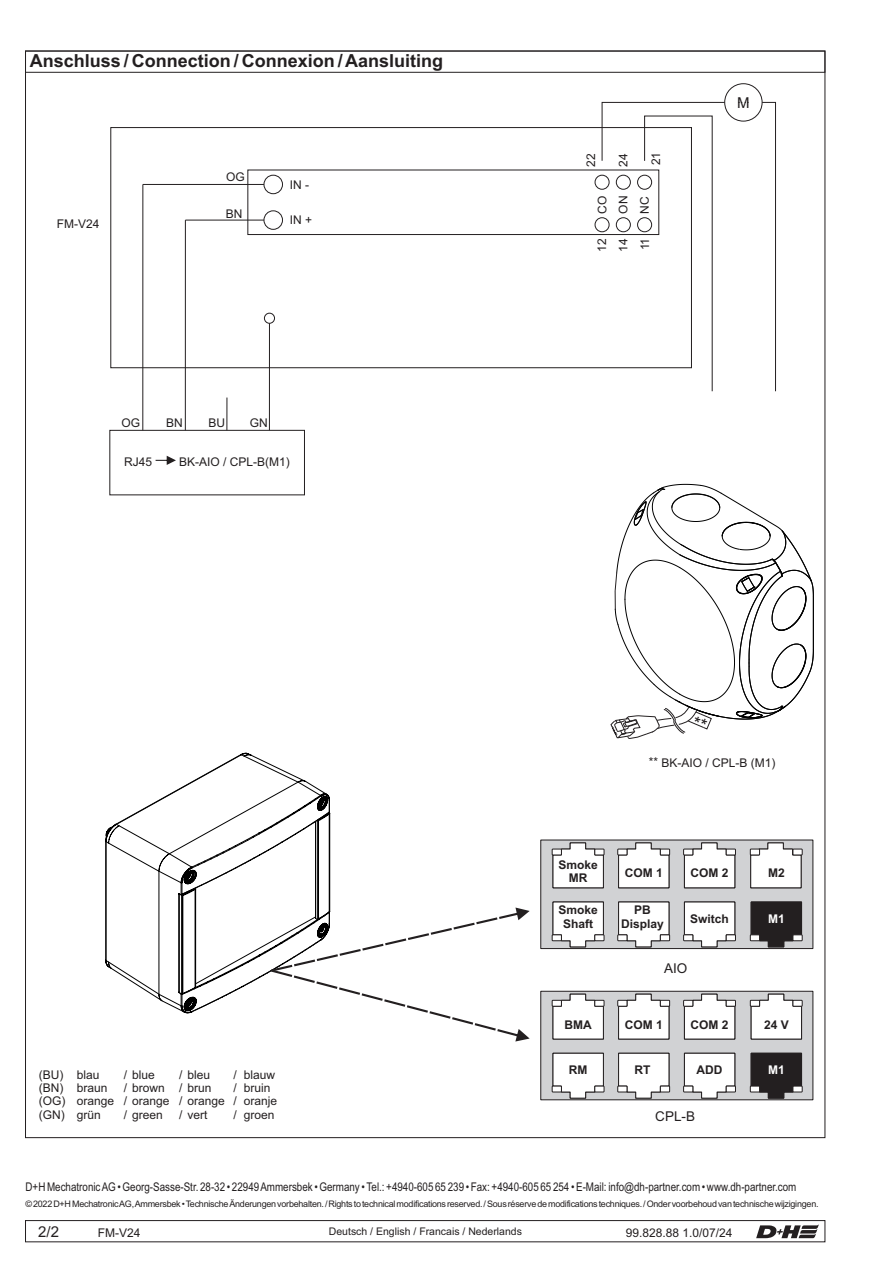
<style>
.page{position:relative;width:893px;height:1263px;background:#fff}
.page>*{position:absolute;margin:0;border:0;box-sizing:border-box;transform-origin:0 0}
.t1{font:700 18px "Arial";color:#231f20}
.t2{font:15px "Arial";color:#231f20}
.t3{font:13.5px "Arial";color:#231f20}
.t4{font:12px/13.4px "Arial";color:#231f20;text-align:justify}
.t5{font:12px "Arial Narrow";color:#231f20}
.t6{font:700 12px/13.4px "Arial";color:#231f20;text-align:center}
.t7{font:700 12px "Arial";color:#fff}
.t8{font:10.5px "Arial";color:#231f20}
.t9{font:9px "Arial";letter-spacing:-.03em;color:#231f20}
</style>
<div class="page">
<div style="left:25px;top:1220px;width:800px;height:22px;border:1px solid #231f20"></div>
<svg style="left:756px;top:1224px;width:63px;height:14px"></svg>
<hr style="left:269px;top:323px;width:1px;height:107px;background:#231f20">
<hr style="left:227px;top:398px;width:1px;height:32px;background:#231f20">
<hr style="left:143px;top:184px;width:1px;height:246px;background:#231f20">
<hr style="left:185px;top:220px;width:1px;height:210px;background:#231f20">
<hr style="left:185px;top:220px;width:79px;height:1px;background:#231f20">
<hr style="left:143px;top:184px;width:121px;height:1px;background:#231f20">
<div style="left:248px;top:170px;width:411px;height:65px;border:1px solid #231f20"></div>
<div style="left:110px;top:430px;width:195px;height:65px;border:1px solid #231f20"></div>
<div style="left:264px;top:313px;width:11px;height:10px;border:1px solid #231f20;border-radius:50%"></div>
<svg style="left:156px;top:456px;width:20px;height:9px"></svg>
<div style="left:264px;top:175px;width:19px;height:19px;border:1px solid #231f20;border-radius:50%"></div>
<div style="left:264px;top:211px;width:19px;height:18px;border:1px solid #231f20;border-radius:50%"></div>
<div style="left:595px;top:175px;width:14px;height:14px;border:1px solid #231f20;border-radius:50%"></div>
<div style="left:595px;top:218px;width:14px;height:14px;border:1px solid #231f20;border-radius:50%"></div>
<svg style="left:602px;top:102px;width:174px;height:290px"></svg>
<div style="left:724px;top:84px;width:38px;height:37px;border:1px solid #231f20;border-radius:50%"></div>
<svg style="left:644px;top:116px;width:68px;height:276px"></svg>
<svg style="left:105px;top:752px;width:425px;height:289px"></svg>
<div style="left:25px;top:51px;width:800px;height:22px;border:1px solid #231f20"></div>
<div style="left:540px;top:839px;width:273px;height:110px;background:#d1d2d4;border:1px solid #231f20"></div>
<svg style="left:552px;top:842px;width:52px;height:47px;background:#e5e5e5"></svg>
<svg style="left:618px;top:842px;width:52px;height:47px;background:#e4e4e4"></svg>
<svg style="left:684px;top:842px;width:52px;height:47px;background:#e5e4e5"></svg>
<svg style="left:750px;top:842px;width:52px;height:47px;background:#e5e5e5"></svg>
<svg style="left:750px;top:901px;width:52px;height:47px;background:#373335"></svg>
<svg style="left:684px;top:901px;width:52px;height:47px;background:#e6e6e6"></svg>
<svg style="left:618px;top:901px;width:52px;height:47px;background:#e6e6e6"></svg>
<svg style="left:552px;top:901px;width:52px;height:47px;background:#e6e6e6"></svg>
<svg style="left:552px;top:849px;width:10px;height:6px"></svg>
<svg style="left:594px;top:849px;width:10px;height:6px"></svg>
<div style="left:552px;top:934px;width:10px;height:7px;background:#fff;border:1px solid #231f20"></div>
<div style="left:594px;top:934px;width:10px;height:7px;background:#fff;border:1px solid #231f20"></div>
<svg style="left:617px;top:849px;width:10px;height:6px"></svg>
<svg style="left:660px;top:849px;width:10px;height:6px"></svg>
<div style="left:617px;top:934px;width:10px;height:7px;background:#fff;border:1px solid #231f20"></div>
<div style="left:660px;top:934px;width:10px;height:7px;background:#fff;border:1px solid #231f20"></div>
<svg style="left:683px;top:849px;width:10px;height:6px"></svg>
<svg style="left:726px;top:849px;width:10px;height:6px"></svg>
<div style="left:683px;top:934px;width:10px;height:7px;background:#fff;border:1px solid #231f20"></div>
<div style="left:726px;top:934px;width:10px;height:7px;background:#fff;border:1px solid #231f20"></div>
<svg style="left:750px;top:849px;width:10px;height:6px"></svg>
<svg style="left:792px;top:849px;width:11px;height:6px"></svg>
<div style="left:750px;top:934px;width:10px;height:7px;background:#fff;border:1px solid #231f20"></div>
<div style="left:792px;top:934px;width:11px;height:7px;background:#fff;border:1px solid #231f20"></div>
<div style="left:540px;top:991px;width:273px;height:109px;background:#d1d2d4;border:1px solid #231f20"></div>
<svg style="left:552px;top:993px;width:52px;height:47px;background:#e7e6e7"></svg>
<svg style="left:618px;top:993px;width:52px;height:47px;background:#e6e6e6"></svg>
<svg style="left:684px;top:993px;width:52px;height:47px;background:#e6e6e6"></svg>
<svg style="left:750px;top:993px;width:52px;height:47px;background:#e7e6e7"></svg>
<svg style="left:750px;top:1052px;width:52px;height:47px;background:#373335"></svg>
<svg style="left:684px;top:1052px;width:52px;height:47px;background:#e5e4e5"></svg>
<svg style="left:618px;top:1052px;width:52px;height:47px;background:#e5e4e5"></svg>
<svg style="left:552px;top:1052px;width:52px;height:47px;background:#e5e5e5"></svg>
<div style="left:552px;top:1000px;width:10px;height:7px;background:#fff;border:1px solid #231f20"></div>
<div style="left:594px;top:1000px;width:10px;height:7px;background:#fff;border:1px solid #231f20"></div>
<svg style="left:552px;top:1086px;width:10px;height:6px"></svg>
<svg style="left:594px;top:1086px;width:10px;height:6px"></svg>
<div style="left:617px;top:1000px;width:10px;height:7px;background:#fff;border:1px solid #231f20"></div>
<div style="left:660px;top:1000px;width:10px;height:7px;background:#fff;border:1px solid #231f20"></div>
<svg style="left:617px;top:1086px;width:10px;height:6px"></svg>
<svg style="left:660px;top:1086px;width:10px;height:6px"></svg>
<div style="left:683px;top:1000px;width:10px;height:7px;background:#fff;border:1px solid #231f20"></div>
<div style="left:726px;top:1000px;width:10px;height:7px;background:#fff;border:1px solid #231f20"></div>
<svg style="left:683px;top:1086px;width:10px;height:6px"></svg>
<svg style="left:726px;top:1086px;width:10px;height:6px"></svg>
<div style="left:750px;top:1000px;width:10px;height:7px;background:#fff;border:1px solid #231f20"></div>
<div style="left:792px;top:1000px;width:11px;height:7px;background:#fff;border:1px solid #231f20"></div>
<svg style="left:750px;top:1086px;width:10px;height:6px"></svg>
<svg style="left:792px;top:1086px;width:11px;height:6px"></svg>
<svg style="left:611px;top:484px;width:203px;height:255px"></svg>
<h1 class="t1" style="left:30px;top:54px;width:415px">Anschluss / Connection / Connexion / Aansluiting</h1>
<p class="t4" style="left:57px;top:218px;width:44px">FM-V24</p>
<p class="t4" style="left:226px;top:171px;width:20px">OG</p>
<p class="t4" style="left:226px;top:208px;width:18px">BN</p>
<p class="t4" style="left:290px;top:179px;width:21px">IN -</p>
<p class="t4" style="left:290px;top:215px;width:24px">IN +</p>
<p class="t4" style="left:121px;top:417px;width:20px">OG</p>
<p class="t4" style="left:166px;top:417px;width:18px">BN</p>
<p class="t4" style="left:209px;top:417px;width:18px">BU</p>
<p class="t4" style="left:250px;top:417px;width:19px">GN</p>
<p class="t4" style="left:124px;top:456px;width:30px">RJ45</p>
<p class="t4" style="left:179px;top:456px;width:112px">BK-AIO / CPL-B(M1)</p>
<p class="t4" style="left:39px;top:1069px;width:62px">(BU) blau</p>
<p class="t4" style="left:124px;top:1069px;width:33px">/ blue</p>
<p class="t4" style="left:179px;top:1069px;width:33px">/ bleu</p>
<p class="t4" style="left:233px;top:1069px;width:43px">/ blauw</p>
<p class="t4" style="left:39px;top:1082px;width:70px">(BN) braun</p>
<p class="t4" style="left:124px;top:1082px;width:89px">/ brown / brun</p>
<p class="t4" style="left:39px;top:1082px;width:240px;text-align:left;text-indent:195px">/ bruin (OG) orange / orange / orange / oranje (GN) grün</p>
<p class="t4" style="left:124px;top:1109px;width:41px">/ green</p>
<p class="t4" style="left:179px;top:1109px;width:30px">/ vert</p>
<p class="t4" style="left:233px;top:1109px;width:42px">/ groen</p>
<p class="t4" style="left:585px;top:167px;width:15px;rotate:-90deg">22</p>
<p class="t4" style="left:618px;top:167px;width:15px;rotate:-90deg">24</p>
<p class="t4" style="left:650px;top:165px;width:15px;rotate:-90deg">21</p>
<p class="t4" style="left:593px;top:214px;width:19px;line-height:21.3px;rotate:-90deg">CO ON NC</p>
<p class="t4" style="left:592px;top:252px;width:15px;line-height:21.5px;rotate:-90deg">12<br>14<br>11</p>
<p class="t2" style="left:737px;top:97px;width:14px">M</p>
<p class="t4" style="left:649px;top:757px;width:128px">** BK-AIO / CPL-B (M1)</p>
<p class="t6" style="left:559px;top:859px;width:41px">Smoke<br>MR</p>
<p class="t6" style="left:559px;top:904px;width:41px">Smoke<br>Shaft</p>
<p class="t6" style="left:621px;top:904px;width:44px">PB<br>Display</p>
<p class="t6" style="left:625px;top:867px;width:40px">COM 1</p>
<p class="t6" style="left:768px;top:867px;width:18px">M2</p>
<p class="t7" style="left:768px;top:914px;width:18px">M1</p>
<p class="t6" style="left:691px;top:867px;width:40px">COM 2</p>
<p class="t6" style="left:690px;top:913px;width:40px">Switch</p>
<p class="t3" style="left:664px;top:963px;width:25px">AIO</p>
<p class="t6" style="left:625px;top:1019px;width:40px">COM 1</p>
<p class="t6" style="left:764px;top:1019px;width:26px">24 V</p>
<p class="t7" style="left:768px;top:1065px;width:18px">M1</p>
<p class="t6" style="left:691px;top:1019px;width:40px">COM 2</p>
<p class="t6" style="left:697px;top:1064px;width:27px">ADD</p>
<p class="t6" style="left:565px;top:1019px;width:29px">BMA</p>
<p class="t6" style="left:569px;top:1064px;width:20px">RM</p>
<p class="t6" style="left:634px;top:1064px;width:17px">RT</p>
<p class="t3" style="left:655px;top:1111px;width:41px">CPL-B</p>
<p class="t5" style="left:26px;top:1182px;width:772px">D+H Mechatronic AG • Georg-Sasse-Str. 28-32 • 22949 Ammersbek • Germany • Tel.: +4940-605 65 239 • Fax: +4940-605 65 254 • E-Mail: info@dh-partner.com • www.dh-partner.com</p>
<p class="t9" style="left:26px;top:1200px;width:795px">©2022D+HMechatronicAG,Ammersbek•TechnischeÄnderungenvorbehalten./Rightstotechnicalmodificationsreserved./Sousréservedemodificationstechniques./Ondervoorbehoudvantechnischewijzigingen.</p>
<p class="t2" style="left:38px;top:1226px;width:22px">2/2</p>
<p class="t4" style="left:98px;top:1227px;width:44px">FM-V24</p>
<p class="t8" style="left:329px;top:1227px;width:195px">Deutsch / English / Francais / Nederlands</p>
<p class="t4" style="left:626px;top:1227px;width:108px">99.828.88 1.0/07/24</p>
</div>
